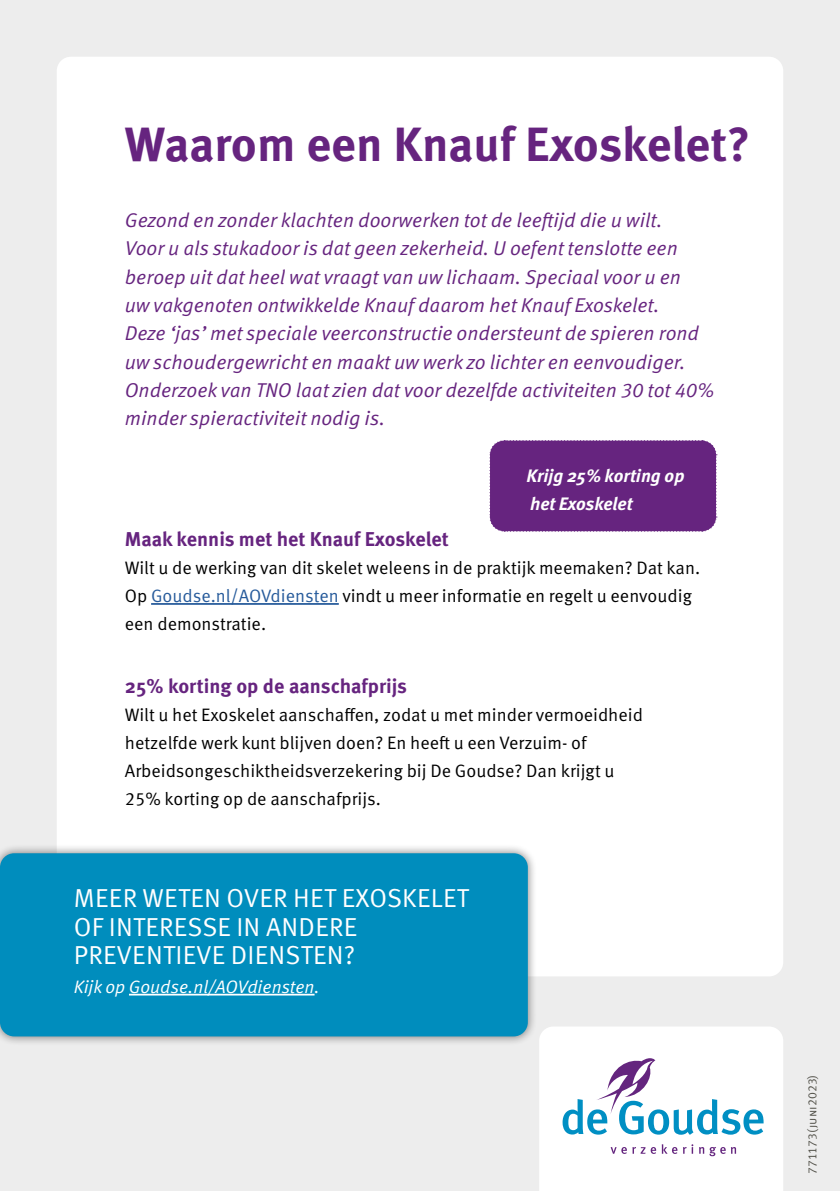
<style>
.page{position:relative;width:840px;height:1191px;background:#fff}
.page>*{position:absolute;margin:0;border:0;box-sizing:border-box;transform-origin:0 0}
.t1{font:700 48px "Meta OT";color:#66247f}
.t2{font:26px/28.4px "Meta OT Norm";letter-spacing:.01em;color:#fff}
.t3{font:20px/28.4px "Meta OT Norm Ita";color:#66247f}
.t4{font:700 20px "Meta OT";color:#66247f}
.t5{font:18px/28px "Meta OT Norm";color:#000}
.t6{font:italic 700 18px/28.4px "Meta OT";color:#fff}
.t7{font:18px "Meta OT Norm Ita";color:#fff}
.t8{font:12px "Meta OT Norm";letter-spacing:.01em;color:#525149}
.s1{color:#275b9b}
</style>
<div class="page">
<div style="left:0;top:0;width:839px;height:1191px;background:#ededed"></div>
<div style="left:57px;top:57px;width:725px;height:919px;background:#fff;border-radius:14px"></div>
<div style="left:539px;top:1027px;width:243px;height:164px;background:#fff"></div>
<svg style="left:610px;top:1147px;width:16px;height:6px"></svg>
<svg style="left:632px;top:1147px;width:23px;height:6px"></svg>
<svg style="left:661px;top:1144px;width:42px;height:9px"></svg>
<svg style="left:709px;top:1146px;width:26px;height:10px"></svg>
<svg style="left:562px;top:1054px;width:201px;height:80px;background:#cfe2ef"></svg>
<hr style="left:151px;top:603px;width:187px;height:2px;background:#275b9b">
<div style="left:489px;top:440px;width:227px;height:92px;background:#66247f"></div>
<div style="left:0;top:843px;width:536px;height:203px;background:#000;opacity:.5"></div>
<div style="left:0;top:853px;width:527px;height:183px;background:#008dbd;border-radius:14px"></div>
<hr style="left:129px;top:993px;width:185px;height:2px;background:#fff">
<h1 class="t1" style="left:125px;top:114px;width:627px">Waarom een Knauf Exoskelet?</h1>
<p class="t3" style="left:125px;top:206px;width:591px">Gezond en zonder klachten doorwerken tot de leeftijd die u wilt.<br>Voor u als stukadoor is dat geen zekerheid. U oefent tenslotte een beroep uit dat heel wat vraagt van uw lichaam. Speciaal voor u en<br>uw vakgenoten ontwikkelde Knauf daarom het Knauf Exoskelet.<br>Deze ‘jas’ met speciale veerconstructie ondersteunt de spieren rond uw schoudergewricht en maakt uw werk zo lichter en eenvoudiger.<br>Onderzoek van TNO laat zien dat voor dezelfde activiteiten 30 tot 40% minder spieractiviteit nodig is.</p>
<p class="t6" style="left:526px;top:462px;width:160px">Krijg 25% korting op het Exoskelet</p>
<p class="t4" style="left:125px;top:526px;width:325px">Maak kennis met het Knauf Exoskelet</p>
<p class="t5" style="left:125px;top:554px;width:576px">Wilt u de werking van dit skelet weleens in de praktijk meemaken? Dat kan.<br>Op <span class="s1">Goudse.nl/AOVdiensten</span> vindt u meer informatie en regelt u eenvoudig een demonstratie.</p>
<p class="t4" style="left:125px;top:673px;width:283px">25% korting op de aanschafprijs</p>
<p class="t5" style="left:125px;top:701px;width:519px">Wilt u het Exoskelet aanschaffen, zodat u met minder vermoeidheid hetzelfde werk kunt blijven doen? En heeft u een Verzuim- of Arbeidsongeschiktheidsverzekering bij De Goudse? Dan krijgt u 25% korting op de aanschafprijs.</p>
<h2 class="t2" style="left:74px;top:884px;width:396px">MEER WETEN OVER HET EXOSKELET<br>OF INTERESSE IN ANDERE<br>PREVENTIEVE DIENSTEN?</h2>
<p class="t7" style="left:74px;top:975px;width:247px">Kijk op Goudse.nl/AOVdiensten.</p>
<p class="t8" style="left:804px;top:1174px;width:101px;rotate:-90deg">771173(juni2023)</p>
</div>
